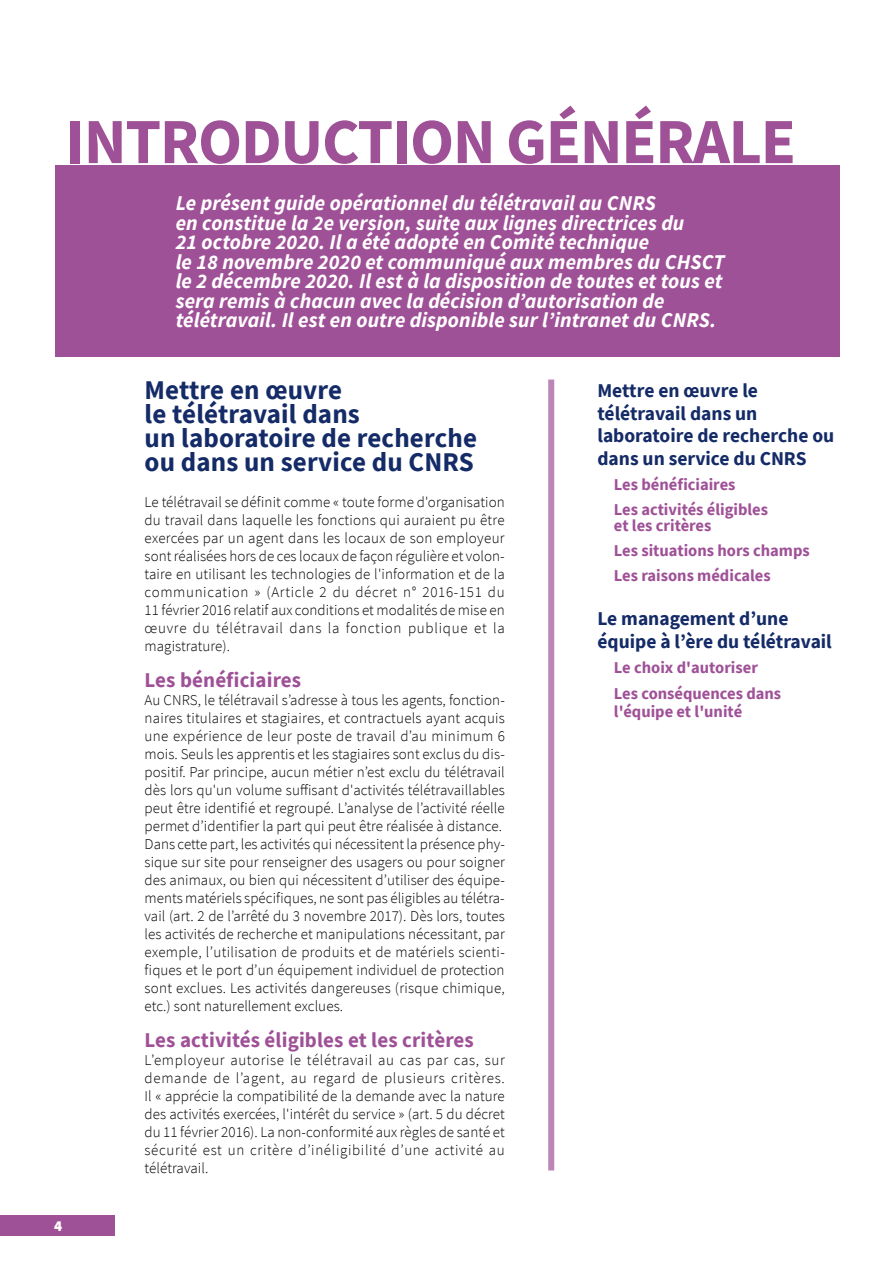
<style>
.page{position:relative;width:893px;height:1263px;background:#fff}
.page>*{position:absolute;margin:0;border:0;box-sizing:border-box;transform-origin:0 0}
.t1{font:700 64.35px "Source Sans Pro";letter-spacing:-.02em;color:#9f5197}
.t2{font:700 27px/24px "Source Sans Pro";letter-spacing:.005em;color:#142b67}
.t3{font:italic 700 21px/19.5px "Source Sans Pro";letter-spacing:.005em;color:#fff}
.t4{font:700 21px "Source Sans Pro";letter-spacing:.005em;color:#9f5197}
.t5{font:700 19.5px/22.5px "Source Sans Pro";color:#142b67}
.t6{font:700 16.5px/25px "Source Sans Pro";color:#9f5197}
.t7{font:300 15px/18px "Source Sans Pro";letter-spacing:.005em;color:#000;text-align:justify}
.t8{font:900 15px "Source Sans Pro";color:#fff}
</style>
<div class="page">
<div style="left:0;top:1215px;width:115px;height:21px;background:#9f5197"></div>
<div style="left:548px;top:379px;width:6px;height:791px;background:#bb85b6"></div>
<div style="left:55px;top:165px;width:785px;height:192px;background:#9f5197"></div>
<h1 class="t1" style="left:66px;top:98px;width:732px">INTRODUCTION GÉNÉRALE</h1>
<p class="t3" style="left:176px;top:193px;width:550px">Le présent guide opérationnel du télétravail au CNRS<br>en constitue la 2e version, suite aux lignes directrices du<br>21 octobre 2020. Il a été adopté en Comité technique<br>le 18 novembre 2020 et communiqué aux membres du CHSCT le 2 décembre 2020. Il est à la disposition de toutes et tous et sera remis à chacun avec la décision d’autorisation de télétravail. Il est en outre disponible sur l’intranet du CNRS.</p>
<p class="t8" style="left:54px;top:1216px;width:10px">4</p>
<h2 class="t2" style="left:145px;top:377px;width:334px">Mettre en œuvre<br>le télétravail dans<br>un laboratoire de recherche ou dans un service du CNRS</h2>
<p class="t7" style="left:145px;top:493px;width:362px">Le télétravail se définit comme « toute forme d'organisation du travail dans laquelle les fonctions qui auraient pu être exercées par un agent dans les locaux de son employeur sont réalisées hors de ces locaux de façon régulière et volon&shy;taire en utilisant les technologies de l'information et de la communication » (Article 2 du décret n° 2016-151 du 11 février 2016 relatif aux conditions et modalités de mise en œuvre du télétravail dans la fonction publique et la magistrature).</p>
<h3 class="t4" style="left:145px;top:666px;width:158px">Les bénéficiaires</h3>
<p class="t7" style="left:145px;top:691px;width:362px;text-align:left">Au CNRS, le télétravail s’adresse à tous les agents, fonction&shy;naires titulaires et stagiaires, et contractuels ayant acquis une expérience de leur poste de travail d’au minimum 6 mois. Seuls les apprentis et les stagiaires sont exclus du dis&shy;positif. Par principe, aucun métier n’est exclu du télétravail dès lors qu'un volume suffisant d'activités télétravaillables peut être identifié et regroupé. L’analyse de l’activité réelle permet d’identifier la part qui peut être réalisée à distance.<br>Dans cette part, les activités qui nécessitent la présence phy&shy;sique sur site pour renseigner des usagers ou pour soigner des animaux, ou bien qui nécessitent d’utiliser des équipe&shy;ments matériels spécifiques, ne sont pas éligibles au télétra&shy;vail (art. 2 de l’arrêté du 3 novembre 2017). Dès lors, toutes les activités de recherche et manipulations nécessitant, par exemple, l’utilisation de produits et de matériels scienti&shy;fiques et le port d’un équipement individuel de protection sont exclues. Les activités dangereuses (risque chimique, etc.) sont naturellement exclues.</p>
<h3 class="t4" style="left:145px;top:1026px;width:331px">Les activités éligibles et les critères</h3>
<p class="t7" style="left:145px;top:1051px;width:362px">L’employeur autorise le télétravail au cas par cas, sur demande de l’agent, au regard de plusieurs critères.<br>Il « apprécie la compatibilité de la demande avec la nature des activités exercées, l'intérêt du service » (art. 5 du décret du 11 février 2016). La non-conformité aux règles de santé et sécurité est un critère d’inéligibilité d’une activité au télétravail.</p>
<h3 class="t5" style="left:597px;top:379px;width:238px">Mettre en œuvre le télétravail dans un laboratoire de recherche ou dans un service du CNRS</h3>
<p class="t6" style="left:614px;top:472px;width:156px">Les bénéficiaires<br>Les activités éligibles</p>
<p class="t6" style="left:614px;top:513px;width:197px">et les critères<br>Les situations hors champs<br>Les raisons médicales</p>
<h3 class="t5" style="left:597px;top:607px;width:236px">Le management d’une équipe à l’ère du télétravail</h3>
<p class="t6" style="left:614px;top:654px;width:169px;line-height:26.5px">Le choix d'autoriser<br>Les conséquences dans</p>
<p class="t6" style="left:614px;top:699px;width:130px">l'équipe et l'unité</p>
</div>
